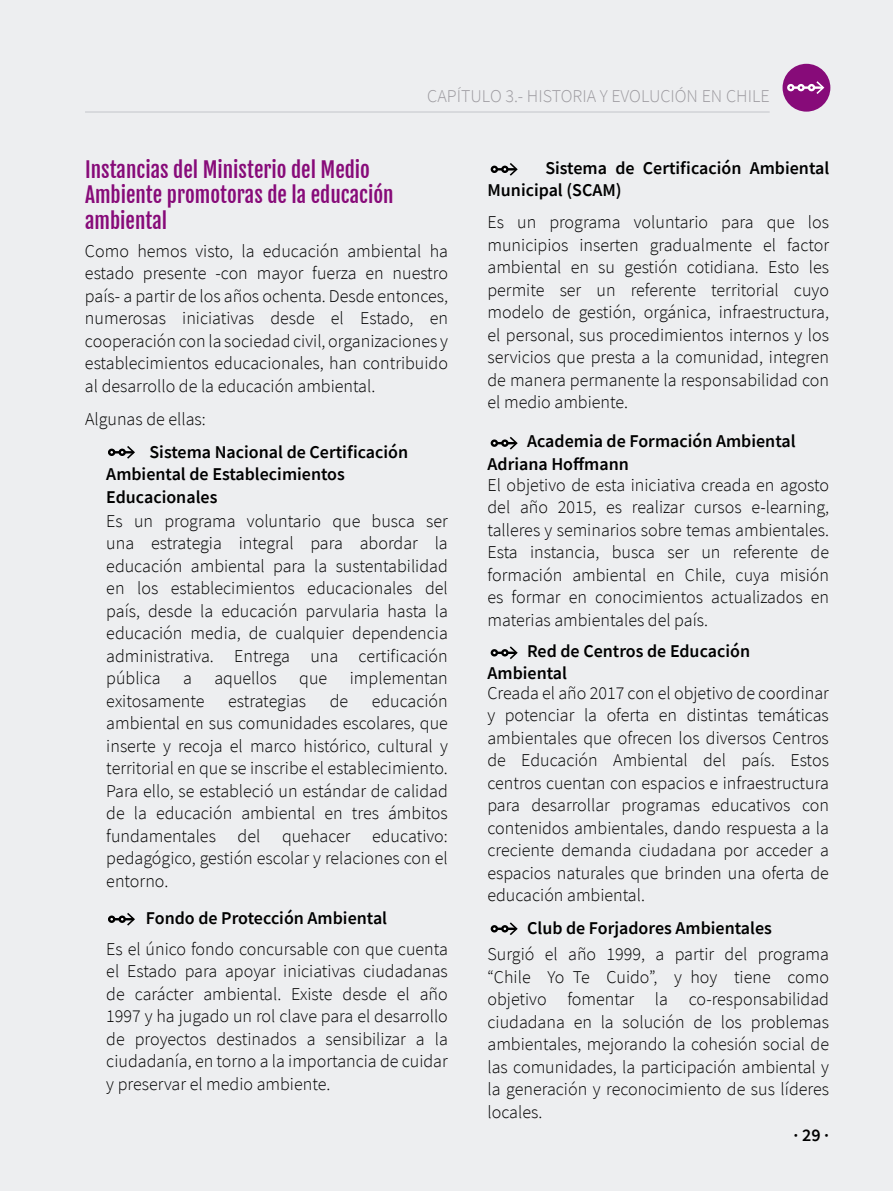
<style>
.page{position:relative;width:893px;height:1191px;background:#edeef0}
.page>*{position:absolute;margin:0;border:0;box-sizing:border-box;transform-origin:0 0}
.t1{font:21px/25.2px "Fjalla One";color:#870b79}
.t2{font:300 18px/22.5px "Source Sans Pro";color:#000;text-align:justify}
.t3{font:600 18px/22.5px "Source Sans Pro";color:#000}
.t4{font:300 18px "Source Sans Pro";color:#9d9ba0}
</style>
<div class="page">
<div style="left:782px;top:64px;width:48px;height:48px;background:#870b79;border-radius:50%"></div>
<hr style="left:792px;top:86px;width:31px;height:3px;background:#fff">
<div style="left:797px;top:84px;width:8px;height:7px;border:2px solid #fff;border-radius:50%"></div>
<svg style="left:809px;top:81px;width:15px;height:13px"></svg>
<div style="left:808px;top:84px;width:7px;height:7px;border:2px solid #fff;border-radius:50%"></div>
<svg style="left:793px;top:85px;width:10px;height:5px"></svg>
<div style="left:787px;top:84px;width:7px;height:7px;border:2px solid #fff;border-radius:50%"></div>
<hr style="left:85px;top:112px;width:685px;height:1px;background:#c3c5ca">
<hr style="left:108px;top:451px;width:25px;height:2px;background:#000">
<div style="left:108px;top:448px;width:7px;height:8px;border:2px solid #000;border-radius:50%"></div>
<svg style="left:121px;top:446px;width:14px;height:13px"></svg>
<div style="left:118px;top:448px;width:8px;height:8px;border:2px solid #000;border-radius:50%"></div>
<hr style="left:108px;top:918px;width:25px;height:2px;background:#000">
<div style="left:108px;top:915px;width:7px;height:8px;border:2px solid #000;border-radius:50%"></div>
<svg style="left:121px;top:913px;width:14px;height:12px"></svg>
<div style="left:118px;top:915px;width:8px;height:8px;border:2px solid #000;border-radius:50%"></div>
<div style="left:491px;top:166px;width:7px;height:7px;border:2px solid #000;border-radius:50%"></div>
<svg style="left:492px;top:163px;width:26px;height:13px"></svg>
<div style="left:501px;top:166px;width:8px;height:7px;border:2px solid #000;border-radius:50%"></div>
<div style="left:491px;top:439px;width:7px;height:8px;border:2px solid #000;border-radius:50%"></div>
<svg style="left:492px;top:437px;width:26px;height:12px"></svg>
<div style="left:501px;top:439px;width:8px;height:8px;border:2px solid #000;border-radius:50%"></div>
<div style="left:491px;top:649px;width:7px;height:7px;border:2px solid #000;border-radius:50%"></div>
<svg style="left:492px;top:646px;width:26px;height:13px"></svg>
<div style="left:501px;top:649px;width:8px;height:7px;border:2px solid #000;border-radius:50%"></div>
<div style="left:491px;top:925px;width:7px;height:7px;border:2px solid #000;border-radius:50%"></div>
<svg style="left:492px;top:922px;width:26px;height:13px"></svg>
<div style="left:501px;top:925px;width:8px;height:7px;border:2px solid #000;border-radius:50%"></div>
<p class="t4" style="left:427px;top:85px;width:344px">CAPÍTULO 3.- HISTORIA Y EVOLUCIÓN EN CHILE</p>
<p class="t1" style="left:85px;top:157px;width:310px">Instancias del Ministerio del Medio<br>Ambiente promotoras de la educación ambiental</p>
<p class="t3" style="left:487px;top:156px;width:343px;text-indent:58px">Sistema de Certificación Ambiental<br>Municipal (SCAM)</p>
<p class="t2" style="left:487px;top:211px;width:343px">Es un programa voluntario para que los municipios inserten gradualmente el factor ambiental en su gestión cotidiana. Esto les permite ser un referente territorial cuyo modelo de gestión, orgánica, infraestructura, el personal, sus procedimientos internos y los servicios que presta a la comunidad, integren de manera permanente la responsabilidad con el medio ambiente.</p>
<p class="t2" style="left:85px;top:239px;width:365px">Como hemos visto, la educación ambiental ha estado presente -con mayor fuerza en nuestro país- a partir de los años ochenta. Desde entonces, numerosas iniciativas desde el Estado, en cooperación con la sociedad civil, organizaciones y establecimientos educacionales, han contribuido al desarrollo de la educación ambiental.</p>
<p class="t2" style="left:85px;top:407px;width:122px">Algunas de ellas:</p>
<p class="t3" style="left:106px;top:440px;width:303px;text-indent:43px">Sistema Nacional de Certificación<br>Ambiental de Establecimientos<br>Educacionales</p>
<p class="t2" style="left:106px;top:509px;width:343px">Es un programa voluntario que busca ser una estrategia integral para abordar la educación ambiental para la sustentabilidad en los establecimientos educacionales del país, desde la educación parvularia hasta la educación media, de cualquier dependencia administrativa. Entrega una certificación pública</p>
<p class="t2" style="left:183px;top:667px;width:10px">a</p>
<p class="t2" style="left:214px;top:667px;width:64px">aquellos</p>
<p class="t2" style="left:299px;top:667px;width:30px">que</p>
<p class="t2" style="left:350px;top:667px;width:100px">implementan</p>
<p class="t2" style="left:106px;top:689px;width:100px">exitosamente</p>
<p class="t2" style="left:228px;top:689px;width:80px">estrategias</p>
<p class="t2" style="left:330px;top:689px;width:20px">de</p>
<p class="t2" style="left:106px;top:689px;width:343px;text-indent:265px">educación ambiental en sus comunidades escolares, que inserte y recoja el marco histórico, cultural y territorial en que se inscribe el establecimiento.<br>Para ello, se estableció un estándar de calidad de la educación ambiental en tres ámbitos fundamentales del quehacer educativo: pedagógico, gestión escolar y relaciones con el entorno.</p>
<p class="t3" style="left:146px;top:907px;width:243px">Fondo de Protección Ambiental</p>
<p class="t2" style="left:106px;top:937px;width:343px">Es el único fondo concursable con que cuenta el Estado para apoyar iniciativas ciudadanas de carácter ambiental. Existe desde el año 1997 y ha jugado un rol clave para el desarrollo de proyectos destinados a sensibilizar a la ciudadanía, en torno a la importancia de cuidar y preservar el medio ambiente.</p>
<p class="t3" style="left:487px;top:429px;width:310px;text-indent:40px">Academia de Formación Ambiental<br>Adriana Hoffmann</p>
<p class="t2" style="left:487px;top:473px;width:343px">El objetivo de esta iniciativa creada en agosto del año 2015, es realizar cursos e-learning, talleres y seminarios sobre temas ambientales.<br>Esta instancia, busca ser un referente de formación ambiental en Chile, cuya misión es formar en conocimientos actualizados en materias ambientales del país.</p>
<p class="t3" style="left:487px;top:639px;width:264px;text-indent:40px">Red de Centros de Educación<br>Ambiental</p>
<p class="t2" style="left:487px;top:681px;width:343px">Creada el año 2017 con el objetivo de coordinar y potenciar la oferta en distintas temáticas ambientales que ofrecen los diversos Centros de Educación Ambiental del país. Estos centros cuentan con espacios e infraestructura para desarrollar programas educativos con contenidos ambientales, dando respuesta a la creciente demanda ciudadana por acceder a espacios naturales que brinden una oferta de educación ambiental.</p>
<p class="t3" style="left:527px;top:916px;width:246px">Club de Forjadores Ambientales</p>
<p class="t2" style="left:487px;top:943px;width:343px">Surgió el año 1999, a partir del programa “Chile Yo Te Cuido”, y hoy tiene como objetivo fomentar la co-responsabilidad ciudadana en la solución de los problemas ambientales, mejorando la cohesión social de las comunidades, la participación ambiental y la generación y reconocimiento de sus líderes locales.</p>
<p class="t3" style="left:794px;top:1123px;width:37px">· 29 ·</p>
</div>
